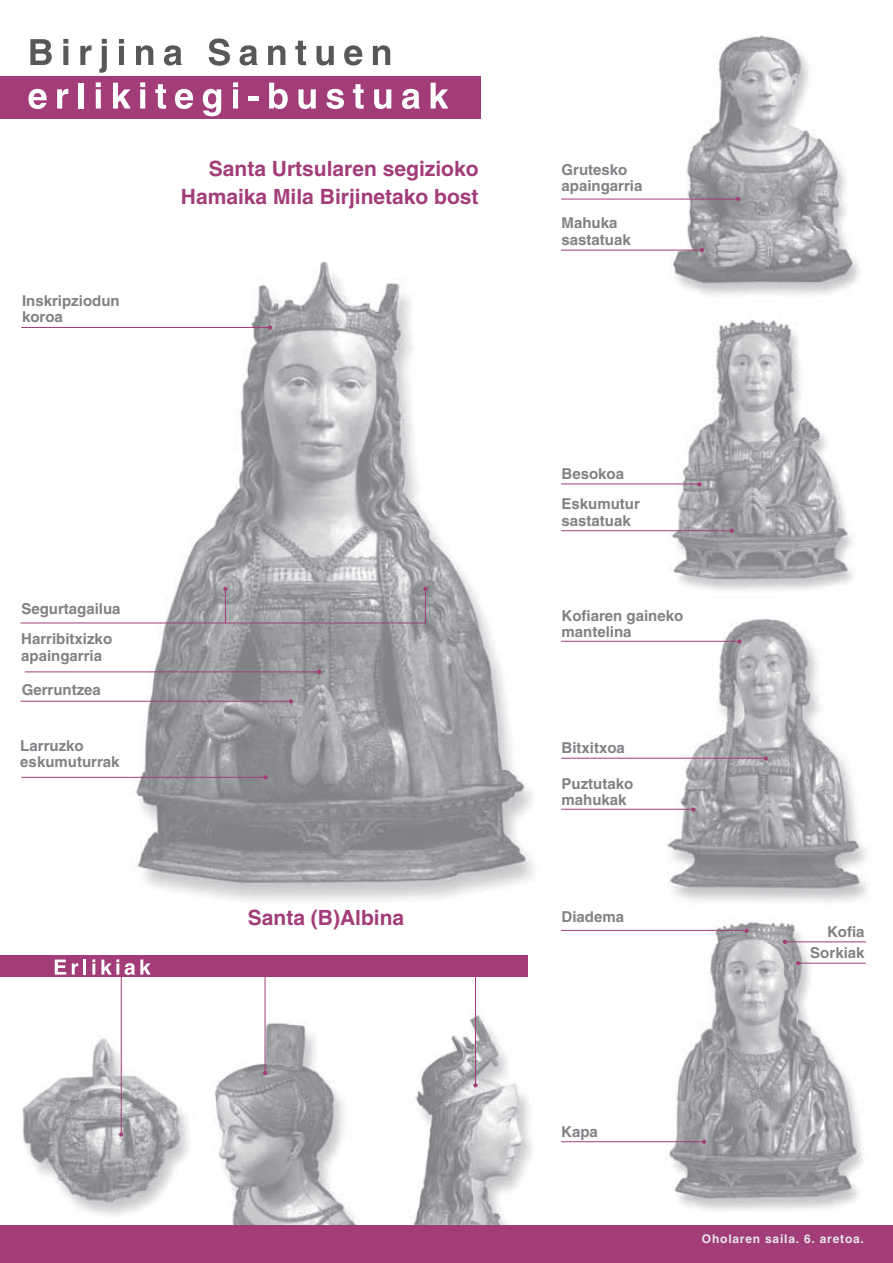
<style>
.page{position:relative;width:893px;height:1263px;background:#fff}
.page>*{position:absolute;margin:0;border:0;box-sizing:border-box;transform-origin:0 0}
.t1{font:700 21px/27.5px "Helvetica";color:#a33d79;text-align:right}
.t2{font:700 15px/16.5px "Helvetica";color:#808285}
.t3{font:700 12px "Helvetica";letter-spacing:.065em;color:#e6e7e9}
</style>
<div class="page">
<img style="left:214px;top:1011px;width:145px;height:214px">
<img style="left:22px;top:1026px;width:167px;height:190px">
<img style="left:413px;top:1015px;width:167px;height:210px">
<hr style="left:475px;top:971px;width:1px;height:115px;background:#a33d79">
<svg style="left:119px;top:1132px;width:4px;height:5px"></svg>
<svg style="left:263px;top:1071px;width:4px;height:4px"></svg>
<svg style="left:473px;top:1083px;width:4px;height:4px"></svg>
<hr style="left:265px;top:971px;width:1px;height:102px;background:#a33d79">
<hr style="left:121px;top:971px;width:1px;height:164px;background:#a33d79">
<div style="left:0;top:956px;width:527px;height:21px;background:#a33d79"></div>
<svg style="left:55px;top:960px;width:11px;height:15px"></svg>
<svg style="left:72px;top:963px;width:6px;height:12px"></svg>
<hr style="left:83px;top:960px;width:3px;height:15px;background:#fff">
<svg style="left:92px;top:959px;width:3px;height:16px"></svg>
<svg style="left:101px;top:959px;width:18px;height:16px"></svg>
<svg style="left:125px;top:960px;width:26px;height:15px"></svg>
<div style="left:0;top:76px;width:480px;height:43px;background:#a33d79"></div>
<img style="left:639px;top:918px;width:228px;height:293px">
<img style="left:70px;top:198px;width:512px;height:732px">
<svg style="left:28px;top:89px;width:19px;height:20px"></svg>
<svg style="left:57px;top:89px;width:11px;height:20px"></svg>
<div style="left:79px;top:83px;width:5px;height:26px;background:#fff"></div>
<svg style="left:96px;top:82px;width:5px;height:27px"></svg>
<svg style="left:113px;top:83px;width:18px;height:26px"></svg>
<svg style="left:140px;top:82px;width:5px;height:27px"></svg>
<svg style="left:155px;top:84px;width:11px;height:25px"></svg>
<svg style="left:175px;top:89px;width:18px;height:20px"></svg>
<svg style="left:203px;top:89px;width:18px;height:27px"></svg>
<svg style="left:233px;top:82px;width:5px;height:27px"></svg>
<div style="left:249px;top:96px;width:10px;height:5px;background:#fff"></div>
<svg style="left:269px;top:83px;width:19px;height:26px"></svg>
<svg style="left:298px;top:89px;width:18px;height:20px"></svg>
<svg style="left:326px;top:89px;width:18px;height:20px"></svg>
<svg style="left:353px;top:84px;width:10px;height:25px"></svg>
<svg style="left:374px;top:89px;width:17px;height:20px"></svg>
<svg style="left:402px;top:89px;width:18px;height:20px"></svg>
<svg style="left:430px;top:83px;width:18px;height:26px"></svg>
<svg style="left:30px;top:39px;width:22px;height:26px"></svg>
<svg style="left:63px;top:39px;width:5px;height:26px"></svg>
<svg style="left:80px;top:45px;width:11px;height:20px"></svg>
<svg style="left:99px;top:39px;width:8px;height:34px"></svg>
<svg style="left:119px;top:39px;width:5px;height:26px"></svg>
<svg style="left:136px;top:45px;width:17px;height:20px"></svg>
<svg style="left:164px;top:45px;width:18px;height:21px"></svg>
<svg style="left:209px;top:38px;width:21px;height:28px"></svg>
<svg style="left:239px;top:45px;width:18px;height:21px"></svg>
<svg style="left:268px;top:45px;width:17px;height:20px"></svg>
<svg style="left:295px;top:41px;width:11px;height:24px"></svg>
<svg style="left:316px;top:46px;width:18px;height:20px"></svg>
<svg style="left:344px;top:45px;width:18px;height:21px"></svg>
<svg style="left:373px;top:45px;width:17px;height:20px"></svg>
<div style="left:0;top:1225px;width:892px;height:38px;background:#a33d79"></div>
<img style="left:652px;top:35px;width:208px;height:260px">
<img style="left:650px;top:617px;width:217px;height:285px">
<img style="left:634px;top:319px;width:219px;height:271px">
<hr style="left:25px;top:672px;width:294px;height:1px;background:#a33d79">
<hr style="left:20px;top:701px;width:269px;height:1px;background:#a33d79">
<hr style="left:21px;top:777px;width:243px;height:1px;background:#a33d79">
<hr style="left:561px;top:199px;width:177px;height:1px;background:#a33d79">
<hr style="left:561px;top:250px;width:141px;height:1px;background:#a33d79">
<hr style="left:561px;top:484px;width:136px;height:1px;background:#a33d79">
<hr style="left:561px;top:530px;width:170px;height:1px;background:#a33d79">
<hr style="left:561px;top:641px;width:178px;height:1px;background:#a33d79">
<hr style="left:561px;top:758px;width:204px;height:1px;background:#a33d79">
<hr style="left:561px;top:809px;width:132px;height:1px;background:#a33d79">
<hr style="left:561px;top:930px;width:185px;height:1px;background:#a33d79">
<hr style="left:784px;top:942px;width:82px;height:1px;background:#a33d79">
<hr style="left:799px;top:963px;width:66px;height:1px;background:#a33d79">
<svg style="left:317px;top:670px;width:4px;height:4px"></svg>
<svg style="left:289px;top:699px;width:4px;height:4px"></svg>
<svg style="left:263px;top:775px;width:4px;height:4px"></svg>
<hr style="left:21px;top:327px;width:250px;height:1px;background:#a33d79">
<svg style="left:268px;top:325px;width:4px;height:5px"></svg>
<svg style="left:702px;top:1140px;width:4px;height:4px"></svg>
<hr style="left:561px;top:1141px;width:141px;height:1px;background:#a33d79">
<svg style="left:782px;top:940px;width:5px;height:4px"></svg>
<svg style="left:744px;top:929px;width:4px;height:4px"></svg>
<svg style="left:691px;top:808px;width:4px;height:4px"></svg>
<svg style="left:763px;top:757px;width:4px;height:4px"></svg>
<svg style="left:737px;top:640px;width:4px;height:4px"></svg>
<svg style="left:729px;top:529px;width:4px;height:4px"></svg>
<svg style="left:697px;top:482px;width:4px;height:5px"></svg>
<svg style="left:699px;top:248px;width:5px;height:4px"></svg>
<svg style="left:736px;top:197px;width:4px;height:4px"></svg>
<svg style="left:796px;top:961px;width:4px;height:4px"></svg>
<svg style="left:20px;top:587px;width:407px;height:37px"></svg>
<p class="t2" style="left:22px;top:294px;width:99px">Inskripziodun koroa</p>
<h1 class="t1" style="left:181px;top:157px;width:299px">Santa Urtsularen segizioko<br>Hamaika Mila Birjinetako bost</h1>
<p class="t2" style="left:21px;top:594px;width:101px;line-height:30.6px">Segurtagailua<br>Harribitxizko</p>
<p class="t2" style="left:21px;top:649px;width:82px">apaingarria</p>
<p class="t2" style="left:22px;top:683px;width:81px">Gerruntzea</p>
<p class="t2" style="left:20px;top:738px;width:101px">Larruzko eskumuturrak</p>
<h1 class="t1" style="left:248px;top:905px;width:158px">Santa (B)Albina</h1>
<p class="t2" style="left:561px;top:163px;width:82px">Grutesko apaingarria</p>
<p class="t2" style="left:561px;top:216px;width:71px">Mahuka sastatuak</p>
<p class="t2" style="left:561px;top:460px;width:80px;line-height:30px">Besokoa<br>Eskumutur</p>
<p class="t2" style="left:561px;top:514px;width:71px">sastatuak</p>
<p class="t2" style="left:561px;top:608px;width:123px">Kofiaren gaineko mantelina</p>
<p class="t2" style="left:561px;top:740px;width:65px">Bitxitxoa</p>
<p class="t2" style="left:561px;top:777px;width:73px">Puztutako mahukak</p>
<p class="t2" style="left:561px;top:910px;width:64px">Diadema</p>
<p class="t2" style="left:810px;top:922px;width:56px;line-height:21.3px;text-align:right">Kofia<br>Sorkiak</p>
<p class="t2" style="left:561px;top:1124px;width:38px">Kapa</p>
<p class="t3" style="left:702px;top:1234px;width:163px">Oholaren saila. 6. aretoa.</p>
</div>
